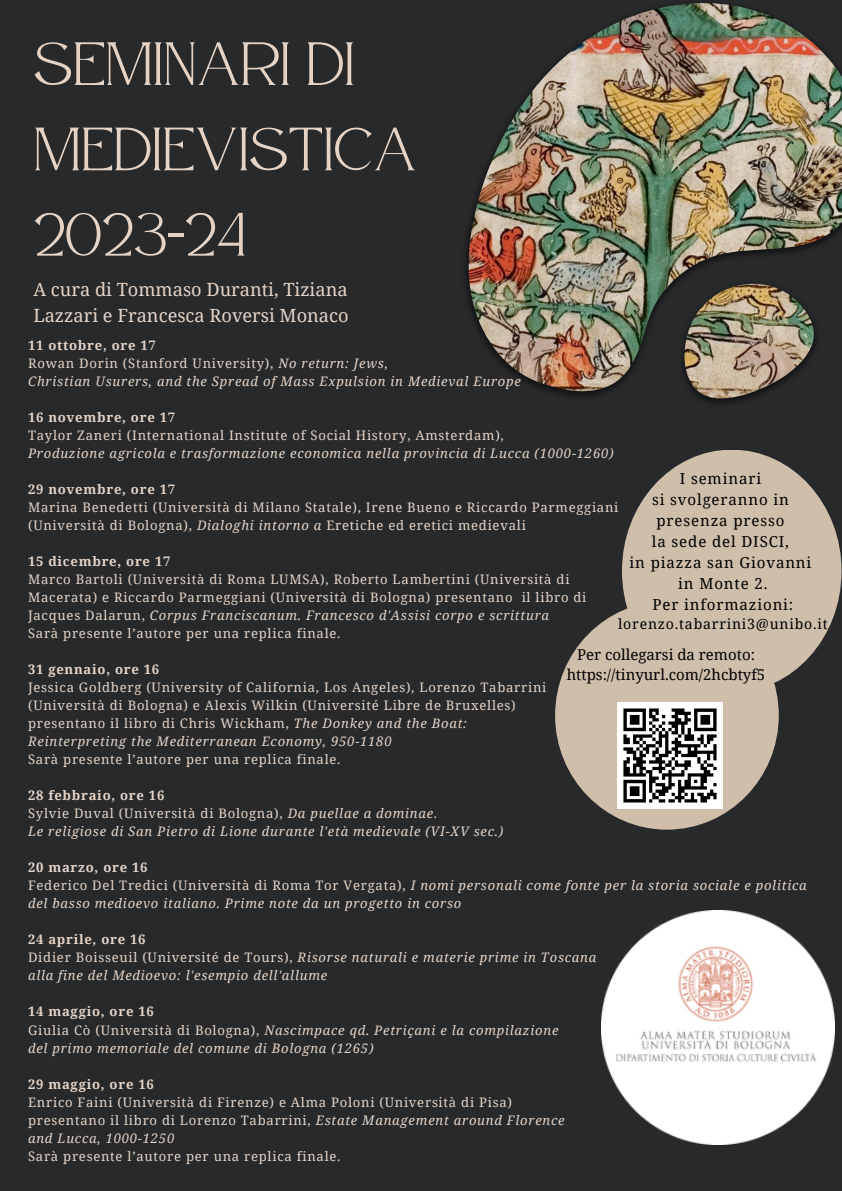
<style>
.page{position:relative;width:842px;height:1191px;background:#fff}
.page>*{position:absolute;margin:0;border:0;box-sizing:border-box;transform-origin:0 0}
.t1{font:60.9px/85.3px "Atteron";color:#e5d4c6}
.t2{font:18.2px/25.5px "Noto Serif";color:#e5d4c6}
.t3{font:15.1px "Noto Serif";letter-spacing:.055em;color:#000}
.t4{font:15px/20.2px "Noto Serif";color:#000;text-align:center}
.t5{font:14.1px "Noto Serif";letter-spacing:.055em;color:#000}
.t6{font:13.1px "Noto Serif";letter-spacing:.055em;color:#e5d4c6}
.t7{font:italic 13.1px/18px "Noto Serif";letter-spacing:.055em;color:#e5d4c6}
.t8{font:700 13.1px "Noto Serif";letter-spacing:.055em;color:#e5d4c6}
.s1{font-style:italic}
.s2{font-style:normal}
</style>
<div class="page">
<div style="left:0;top:0;width:842px;height:1190px;background:#27292b"></div>
<img style="left:466px;top:3px;width:376px;height:395px">
<div style="left:622px;top:449px;width:220px;height:243px;background:#cebeaa;border-radius:50%"></div>
<div style="left:555px;top:601px;width:224px;height:228px;background:#cebeaa;border-radius:50%"></div>
<img style="left:617px;top:702px;width:106px;height:106px">
<img style="left:601px;top:910px;width:234px;height:234px">
<p class="t1" style="left:33px;top:21px;width:385px">SEMINARI DI<br>MEDIEVISTICA<br>2023-24</p>
<p class="t2" style="left:33px;top:276px;width:317px">A cura di Tommaso Duranti, Tiziana<br>Lazzari e Francesca Roversi Monaco</p>
<p class="t8" style="left:28px;top:336px;width:129px">11 ottobre, ore 17</p>
<p class="t6" style="left:28px;top:354px;width:361px">Rowan Dorin (Stanford University), <span class="s1">No return: Jews,</span></p>
<p class="t7" style="left:28px;top:372px;width:494px">Christian Usurers, and the Spread of Mass Expulsion in Medieval Europe</p>
<p class="t8" style="left:28px;top:408px;width:149px">16 novembre, ore 17</p>
<p class="t6" style="left:28px;top:426px;width:477px">Taylor Zaneri (International Institute of Social History, Amsterdam),</p>
<p class="t7" style="left:28px;top:444px;width:587px">Produzione agricola e trasformazione economica nella provincia di Lucca (1000-1260)</p>
<p class="t8" style="left:28px;top:480px;width:149px">29 novembre, ore 17</p>
<p class="t6" style="left:28px;top:498px;width:592px">Marina Benedetti (Università di Milano Statale), Irene Bueno e Riccardo Parmeggiani</p>
<p class="t6" style="left:28px;top:516px;width:499px">(Università di Bologna), <span class="s1">Dialoghi intorno a</span> Eretiche ed eretici medievali</p>
<p class="t8" style="left:28px;top:552px;width:144px">15 dicembre, ore 17</p>
<p class="t6" style="left:28px;top:570px;width:543px">Marco Bartoli (Università di Roma LUMSA), Roberto Lambertini (Università di</p>
<p class="t6" style="left:28px;top:588px;width:560px">Macerata) e Riccardo Parmeggiani (Università di Bologna) presentano il libro di</p>
<p class="t7" style="left:28px;top:606px;width:523px"><span class="s2">Jacques Dalarun,</span> Corpus Franciscanum. Francesco d'Assisi corpo e scrittura</p>
<p class="t6" style="left:28px;top:624px;width:314px">Sarà presente l’autore per una replica finale.</p>
<p class="t8" style="left:28px;top:660px;width:133px">31 gennaio, ore 16</p>
<p class="t6" style="left:28px;top:678px;width:520px">Jessica Goldberg (University of California, Los Angeles), Lorenzo Tabarrini</p>
<p class="t6" style="left:28px;top:696px;width:489px">(Università di Bologna) e Alexis Wilkin (Université Libre de Bruxelles)</p>
<p class="t6" style="left:28px;top:714px;width:440px">presentano il libro di Chris Wickham, <span class="s1">The Donkey and the Boat:</span></p>
<p class="t7" style="left:28px;top:732px;width:365px">Reinterpreting the Mediterranean Economy, 950-1180</p>
<p class="t6" style="left:28px;top:750px;width:314px">Sarà presente l’autore per una replica finale.</p>
<p class="t8" style="left:28px;top:786px;width:138px">28 febbraio, ore 16</p>
<p class="t6" style="left:28px;top:804px;width:411px">Sylvie Duval (Università di Bologna), <span class="s1">Da puellae a dominae.</span></p>
<p class="t7" style="left:28px;top:822px;width:477px">Le religiose di San Pietro di Lione durante l'età medievale (VI-XV sec.)</p>
<p class="t8" style="left:28px;top:858px;width:121px">20 marzo, ore 16</p>
<p class="t7" style="left:28px;top:876px;width:780px"><span class="s2">Federico Del Tredici (Università di Roma Tor Vergata),</span> I nomi personali come fonte per la storia sociale e politica del basso medioevo italiano. Prime note da un progetto in corso</p>
<p class="t8" style="left:28px;top:930px;width:119px">24 aprile, ore 16</p>
<p class="t7" style="left:28px;top:948px;width:570px"><span class="s2">Didier Boisseuil (Université de Tours),</span> Risorse naturali e materie prime in Toscana</p>
<p class="t7" style="left:28px;top:966px;width:301px">alla fine del Medioevo: l'esempio dell'allume</p>
<p class="t8" style="left:28px;top:1002px;width:127px">14 maggio, ore 16</p>
<p class="t7" style="left:28px;top:1020px;width:532px"><span class="s2">Giulia Cò (Università di Bologna),</span> Nascimpace qd. Petriçani e la compilazione</p>
<p class="t7" style="left:28px;top:1038px;width:347px">del primo memoriale del comune di Bologna (1265)</p>
<p class="t8" style="left:28px;top:1074px;width:127px">29 maggio, ore 16</p>
<p class="t6" style="left:28px;top:1092px;width:485px">Enrico Faini (Università di Firenze) e Alma Poloni (Università di Pisa)</p>
<p class="t6" style="left:28px;top:1110px;width:538px">presentano il libro di Lorenzo Tabarrini, <span class="s1">Estate Management around Florence</span></p>
<p class="t7" style="left:28px;top:1128px;width:148px">and Lucca, 1000-1250</p>
<p class="t6" style="left:28px;top:1146px;width:314px">Sarà presente l’autore per una replica finale.</p>
<p class="t3" style="left:680px;top:468px;width:83px">I seminari</p>
<p class="t3" style="left:652px;top:488px;width:138px">si svolgeranno in</p>
<p class="t3" style="left:656px;top:509px;width:129px">presenza presso</p>
<p class="t3" style="left:652px;top:530px;width:139px">la sede del DISCI,</p>
<p class="t3" style="left:630px;top:551px;width:183px">in piazza san Giovanni</p>
<p class="t3" style="left:678px;top:572px;width:91px">in Monte 2.</p>
<p class="t3" style="left:652px;top:593px;width:142px">Per informazioni:</p>
<p class="t5" style="left:618px;top:614px;width:211px">lorenzo.tabarrini3@unibo.it</p>
<p class="t4" style="left:567px;top:644px;width:200px">Per collegarsi da remoto: https://tinyurl.com/2hcbtyf5</p>
</div>
